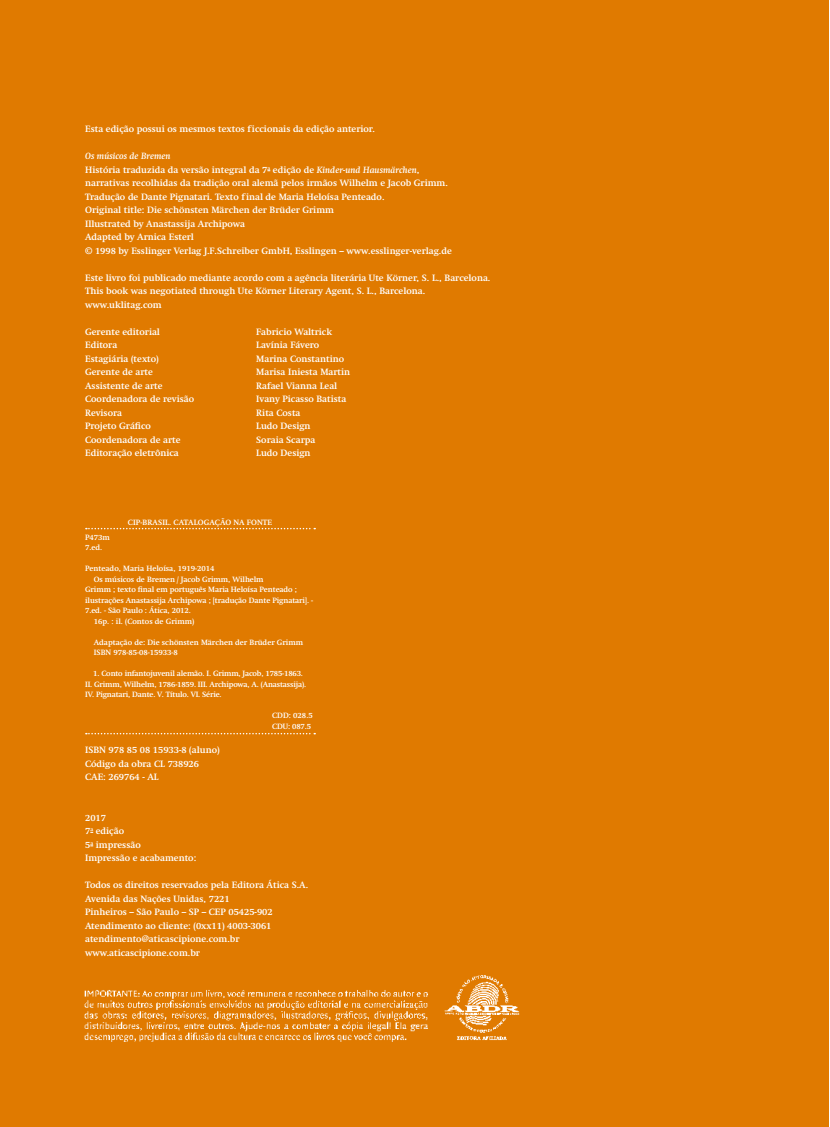
<style>
.page{position:relative;width:830px;height:1127px;background:#fff}
.page>*{position:absolute;margin:0;border:0;box-sizing:border-box;transform-origin:0 0}
.t1{font:700 9px/13.5px "Swift";color:#fff}
.t2{font:700 7.5px/10.5px "Swift";letter-spacing:-.01em;color:#fff}
.t3{font:700 7.5px "Swift";letter-spacing:.015em;color:#fff}
.s1{font-style:italic}
</style>
<div class="page">
<div style="left:0;top:0;width:828px;height:1127px;background:#e07a00"></div>
<svg style="left:86px;top:528px;width:229px;height:1px"></svg>
<svg style="left:86px;top:733px;width:229px;height:1px"></svg>
<img style="left:84px;top:975px;width:436px;height:67px">
<p class="t1" style="left:85px;top:123px;width:291px">Esta edição possui os mesmos textos ficcionais da edição anterior.</p>
<p class="t1" style="left:85px;top:150px;width:368px"><span class="s1">Os músicos de Bremen<br></span>História traduzida da versão integral da 7<sup>a</sup> edição de <span class="s1">Kinder-und Hausmärchen</span>, narrativas recolhidas da tradição oral alemã pelos irmãos Wilhelm e Jacob Grimm.<br>Tradução de Dante Pignatari. Texto final de Maria Heloísa Penteado.<br>Original title: Die schönsten Märchen der Brüder Grimm<br>Illustrated by Anastassija Archipowa<br>Adapted by Arnica Esterl<br>© 1998 by Esslinger Verlag J.F.Schreiber GmbH, Esslingen – www.esslinger-verlag.de</p>
<p class="t1" style="left:85px;top:272px;width:406px">Este livro foi publicado mediante acordo com a agência literária Ute Körner, S. L., Barcelona.<br>This book was negotiated through Ute Körner Literary Agent, S. L., Barcelona. www.uklitag.com</p>
<p class="t1" style="left:85px;top:326px;width:76px">Gerente editorial</p>
<p class="t1" style="left:256px;top:326px;width:77px">Fabricio Waltrick</p>
<p class="t1" style="left:85px;top:339px;width:34px">Editora</p>
<p class="t1" style="left:256px;top:339px;width:65px">Lavínia Fávero</p>
<p class="t1" style="left:85px;top:353px;width:75px">Estagiária (texto)</p>
<p class="t1" style="left:256px;top:353px;width:89px">Marina Constantino</p>
<p class="t1" style="left:85px;top:366px;width:69px">Gerente de arte</p>
<p class="t1" style="left:256px;top:366px;width:95px">Marisa Iniesta Martin</p>
<p class="t1" style="left:85px;top:380px;width:79px">Assistente de arte</p>
<p class="t1" style="left:256px;top:380px;width:82px">Rafael Vianna Leal</p>
<p class="t1" style="left:85px;top:393px;width:110px">Coordenadora de revisão</p>
<p class="t1" style="left:256px;top:393px;width:91px">Ivany Picasso Batista</p>
<p class="t1" style="left:85px;top:407px;width:38px">Revisora</p>
<p class="t1" style="left:256px;top:407px;width:46px">Rita Costa</p>
<p class="t1" style="left:85px;top:420px;width:67px">Projeto Gráfico</p>
<p class="t1" style="left:256px;top:420px;width:56px">Ludo Design</p>
<p class="t1" style="left:85px;top:434px;width:97px">Coordenadora de arte</p>
<p class="t1" style="left:256px;top:434px;width:61px">Soraia Scarpa</p>
<p class="t1" style="left:85px;top:447px;width:95px">Editoração eletrônica</p>
<p class="t1" style="left:256px;top:447px;width:56px">Ludo Design</p>
<p class="t3" style="left:128px;top:519px;width:146px">CIP-BRASIL. CATALOGAÇÃO NA FONTE</p>
<p class="t2" style="left:85px;top:532px;width:26px">P473m<br>7.ed.</p>
<p class="t2" style="left:85px;top:564px;width:131px">Penteado, Maria Heloísa, 1919-2014</p>
<p class="t2" style="left:94px;top:574px;width:171px">Os músicos de Bremen / Jacob Grimm, Wilhelm</p>
<p class="t2" style="left:85px;top:585px;width:213px">Grimm ; texto final em português Maria Heloísa Penteado ;</p>
<p class="t2" style="left:85px;top:595px;width:229px">ilustrações Anastassija Archipowa ; [tradução Dante Pignatari]. -</p>
<p class="t2" style="left:85px;top:606px;width:107px">7.ed. - São Paulo : Ática, 2012.</p>
<p class="t2" style="left:94px;top:616px;width:102px">16p. : il. (Contos de Grimm)</p>
<p class="t2" style="left:94px;top:637px;width:211px">Adaptação de: Die schönsten Märchen der Brüder Grimm<br>ISBN 978-85-08-15933-8</p>
<p class="t2" style="left:85px;top:669px;width:222px;text-indent:8px">1. Conto infantojuvenil alemão. I. Grimm, Jacob, 1785-1863.<br>II. Grimm, Wilhelm, 1786-1859. III. Archipowa, A. (Anastassija).<br>IV. Pignatari, Dante. V. Título. VI. Série.</p>
<p class="t2" style="left:272px;top:711px;width:42px">CDD: 028.5<br>CDU: 087.5</p>
<p class="t1" style="left:85px;top:744px;width:136px">ISBN 978 85 08 15933-8 (aluno)<br>Código da obra CL 738926<br>CAE: 269764 - AL</p>
<p class="t1" style="left:85px;top:812px;width:113px">2017<br>7<sup>a</sup> edição<br>5<sup>a</sup> impressão<br>Impressão e acabamento:</p>
<p class="t1" style="left:85px;top:879px;width:224px">Todos os direitos reservados pela Editora Ática S.A.<br>Avenida das Nações Unidas, 7221<br>Pinheiros – São Paulo – SP – CEP 05425-902<br>Atendimento ao cliente: (0xx11) 4003-3061 atendimento@aticascipione.com.br www.aticascipione.com.br</p>
</div>
